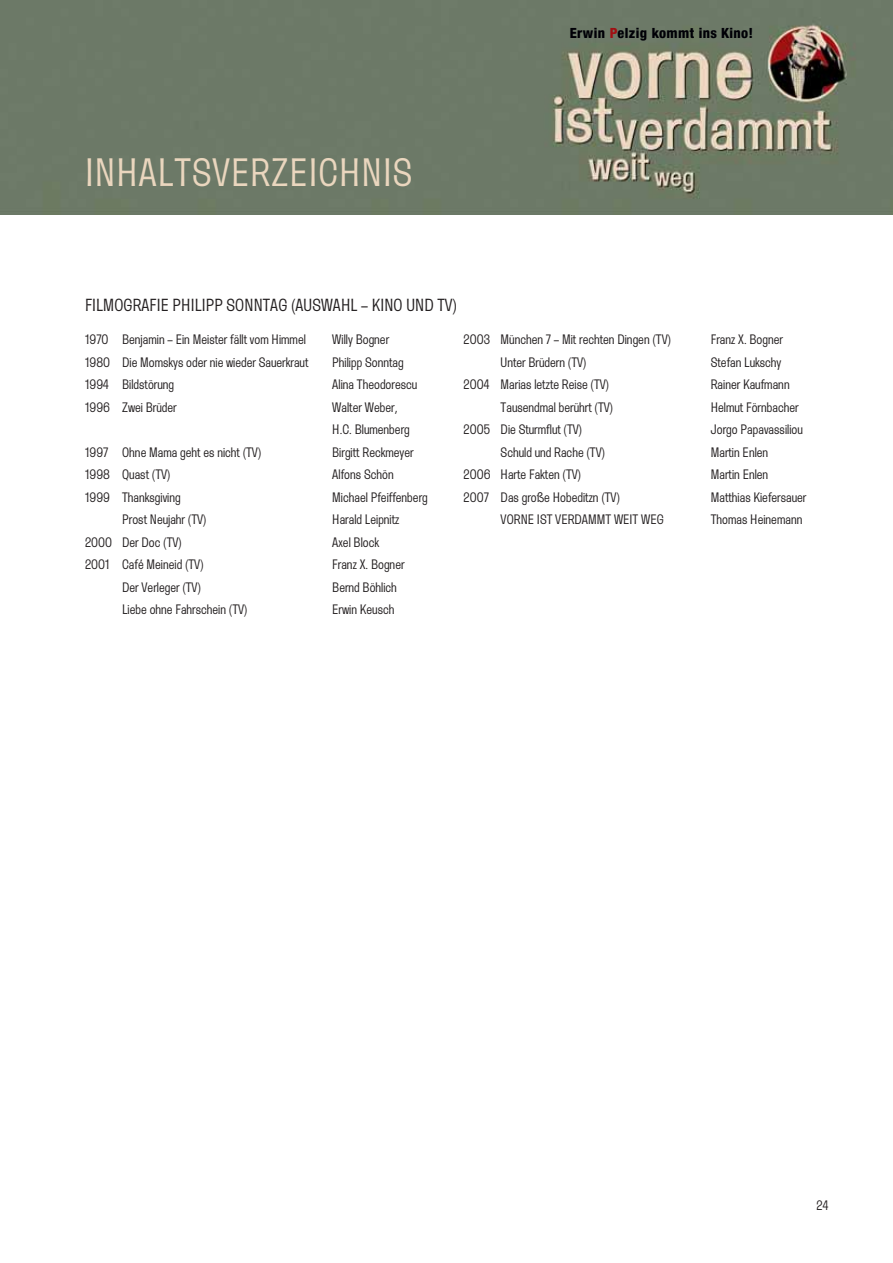
<style>
.page{position:relative;width:893px;height:1263px;background:#fff}
.page>*{position:absolute;margin:0;border:0;box-sizing:border-box;transform-origin:0 0}
.t1{font:39px "Cg Westerveldt Lt";letter-spacing:.03em;color:#ead6be}
.t2{font:17.25px "Cg Westerveldt Lt";letter-spacing:.01em;color:#231f20}
.t3{font:800 condensed 14.1px "Helvetica Neue";letter-spacing:.025em;color:#000006}
.t4{font:13.5px/22.5px "Cg Westerveldt Lt";letter-spacing:.005em;color:#231f20}
.s1{color:#a10f13}
</style>
<div class="page">
<img style="left:0;top:0;width:893px;height:215px">
<h1 class="t1" style="left:85px;top:158px;width:329px">INHALTSVERZEICHNIS</h1>
<p class="t2" style="left:85px;top:299px;width:374px">FILMOGRAFIE PHILIPP SONNTAG (AUSWAHL – KINO UND TV)</p>
<p class="t3" style="left:570px;top:28px;width:185px">Erwin <span class="s1">P</span>elzig kommt ins Kino!</p>
<p class="t4" style="left:85px;top:330px;width:222px">1970 Benjamin – Ein Meister fällt vom Himmel</p>
<p class="t4" style="left:332px;top:330px;width:58px">Willy Bogner</p>
<p class="t4" style="left:85px;top:352px;width:225px">1980 Die Momskys oder nie wieder Sauerkraut</p>
<p class="t4" style="left:332px;top:352px;width:73px">Philipp Sonntag</p>
<p class="t4" style="left:85px;top:375px;width:91px">1994 Bildstörung</p>
<p class="t4" style="left:332px;top:375px;width:86px">Alina Theodorescu</p>
<p class="t4" style="left:85px;top:397px;width:93px">1996 Zwei Brüder</p>
<p class="t4" style="left:332px;top:397px;width:79px">Walter Weber,<br>H.C. Blumenberg</p>
<p class="t4" style="left:85px;top:442px;width:178px">1997 Ohne Mama geht es nicht (TV)</p>
<p class="t4" style="left:332px;top:442px;width:83px">Birgitt Reckmeyer</p>
<p class="t4" style="left:85px;top:465px;width:87px">1998 Quast (TV)</p>
<p class="t4" style="left:332px;top:465px;width:63px">Alfons Schön</p>
<p class="t4" style="left:85px;top:487px;width:97px">1999 Thanksgiving</p>
<p class="t4" style="left:332px;top:487px;width:97px">Michael Pfeiffenberg</p>
<p class="t4" style="left:122px;top:510px;width:86px">Prost Neujahr (TV)</p>
<p class="t4" style="left:332px;top:510px;width:69px">Harald Leipnitz</p>
<p class="t4" style="left:85px;top:532px;width:98px">2000 Der Doc (TV)</p>
<p class="t4" style="left:332px;top:532px;width:48px">Axel Block</p>
<p class="t4" style="left:85px;top:555px;width:120px">2001 Café Meineid (TV)</p>
<p class="t4" style="left:332px;top:555px;width:74px">Franz X. Bogner</p>
<p class="t4" style="left:122px;top:577px;width:80px">Der Verleger (TV)</p>
<p class="t4" style="left:332px;top:577px;width:66px">Bernd Böhlich</p>
<p class="t4" style="left:122px;top:600px;width:127px">Liebe ohne Fahrschein (TV)</p>
<p class="t4" style="left:332px;top:600px;width:64px">Erwin Keusch</p>
<p class="t4" style="left:463px;top:330px;width:209px">2003 München 7 – Mit rechten Dingen (TV)</p>
<p class="t4" style="left:711px;top:330px;width:74px">Franz X. Bogner</p>
<p class="t4" style="left:501px;top:352px;width:87px">Unter Brüdern (TV)</p>
<p class="t4" style="left:711px;top:352px;width:72px">Stefan Lukschy</p>
<p class="t4" style="left:463px;top:375px;width:147px">2004 Marias letzte Reise (TV)</p>
<p class="t4" style="left:711px;top:375px;width:80px">Rainer Kaufmann</p>
<p class="t4" style="left:501px;top:397px;width:114px">Tausendmal berührt (TV)</p>
<p class="t4" style="left:711px;top:397px;width:89px">Helmut Förnbacher</p>
<p class="t4" style="left:463px;top:420px;width:120px">2005 Die Sturmflut (TV)</p>
<p class="t4" style="left:711px;top:420px;width:94px">Jorgo Papavassiliou</p>
<p class="t4" style="left:501px;top:442px;width:106px">Schuld und Rache (TV)</p>
<p class="t4" style="left:711px;top:442px;width:59px">Martin Enlen</p>
<p class="t4" style="left:463px;top:465px;width:119px">2006 Harte Fakten (TV)</p>
<p class="t4" style="left:711px;top:465px;width:59px">Martin Enlen</p>
<p class="t4" style="left:463px;top:487px;width:158px">2007 Das große Hobeditzn (TV)</p>
<p class="t4" style="left:711px;top:487px;width:97px">Matthias Kiefersauer</p>
<p class="t4" style="left:501px;top:510px;width:165px">VORNE IST VERDAMMT WEIT WEG</p>
<p class="t4" style="left:711px;top:510px;width:93px">Thomas Heinemann</p>
<p class="t4" style="left:816px;top:1196px;width:13px">24</p>
</div>
